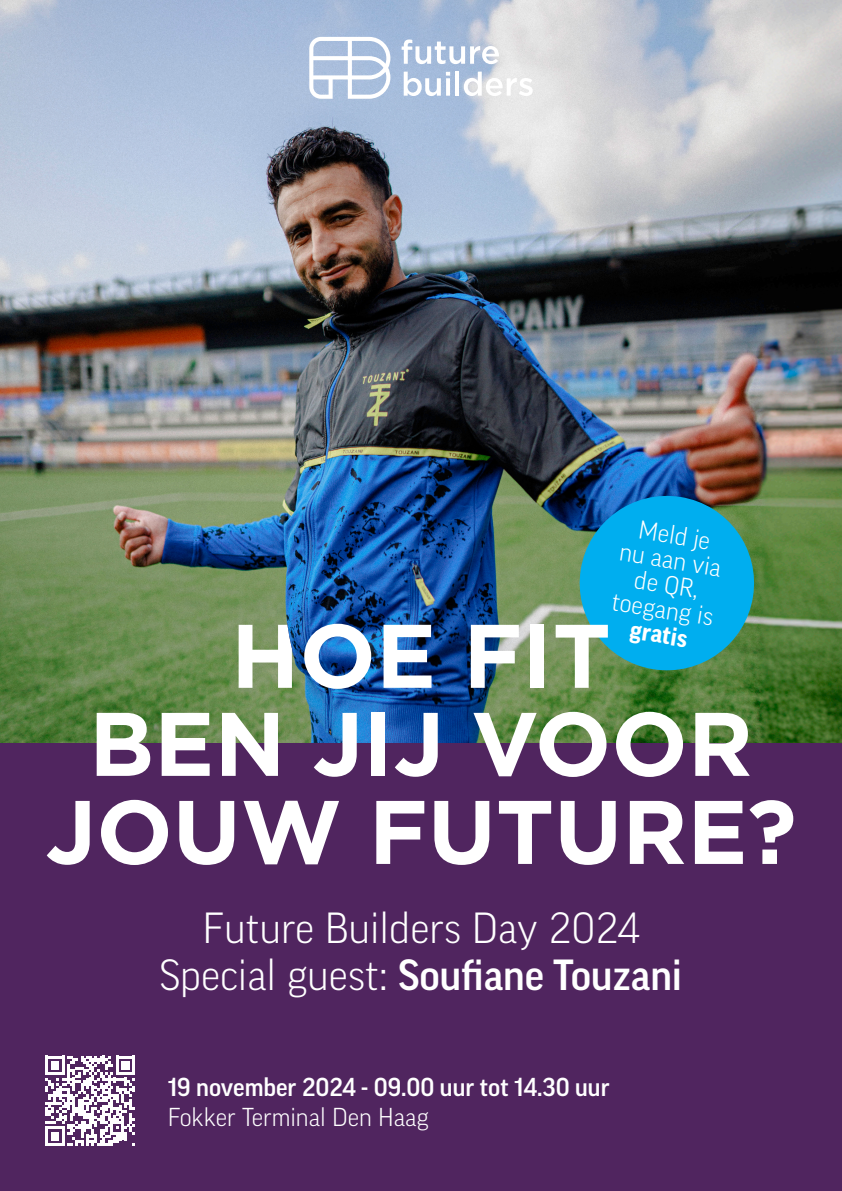
<style>
.page{position:relative;width:842px;height:1191px;background:#fff}
.page>*{position:absolute;margin:0;border:0;box-sizing:border-box;transform-origin:0 0}
.t1{font:700 90px/88px "Gotham";color:#fff;text-align:center}
.t2{font:300 42px/47px "Good Pro";color:#fff;text-align:center}
.t3{font:300 25px/25px "Good Pro";color:#fff;text-align:center}
.t4{font:500 25px "Good Pro";color:#fff}
.t5{font:700 25px "Good Pro";color:#fff}
.s1{font-weight:500}
</style>
<div class="page">
<div style="left:0;top:646px;width:842px;height:545px;background:#50255f"></div>
<img style="left:0;top:0;width:842px;height:743px">
<svg style="left:573px;top:489px;width:187px;height:188px"></svg>
<svg style="left:309px;top:37px;width:81px;height:62px"></svg>
<svg style="left:402px;top:39px;width:97px;height:25px"></svg>
<svg style="left:404px;top:72px;width:46px;height:24px"></svg>
<hr style="left:455px;top:72px;width:4px;height:24px;background:#fff">
<svg style="left:464px;top:72px;width:69px;height:24px"></svg>
<img style="left:287px;top:613px;width:17px;height:53px">
<svg style="left:45px;top:1055px;width:90px;height:90px"></svg>
<p class="t3" style="left:626px;top:514px;width:104px;rotate:9deg">Meld je nu aan via de QR, toegang is</p>
<p class="t5" style="left:632px;top:615px;width:59px;rotate:9deg">gratis</p>
<h1 class="t1" style="left:45px;top:611px;width:753px">HOE FIT<br>BEN JIJ VOOR<br>JOUW FUTURE?</h1>
<h2 class="t2" style="left:160px;top:904px;width:524px">Future Builders Day 2024<br>Special guest: <span class="s1">Soufiane Touzani</span></h2>
<p class="t4" style="left:168px;top:1072px;width:443px">19 november 2024 - 09.00 uur tot 14.30 uur</p>
<p class="t3" style="left:168px;top:1104px;width:263px">Fokker Terminal Den Haag</p>
</div>
